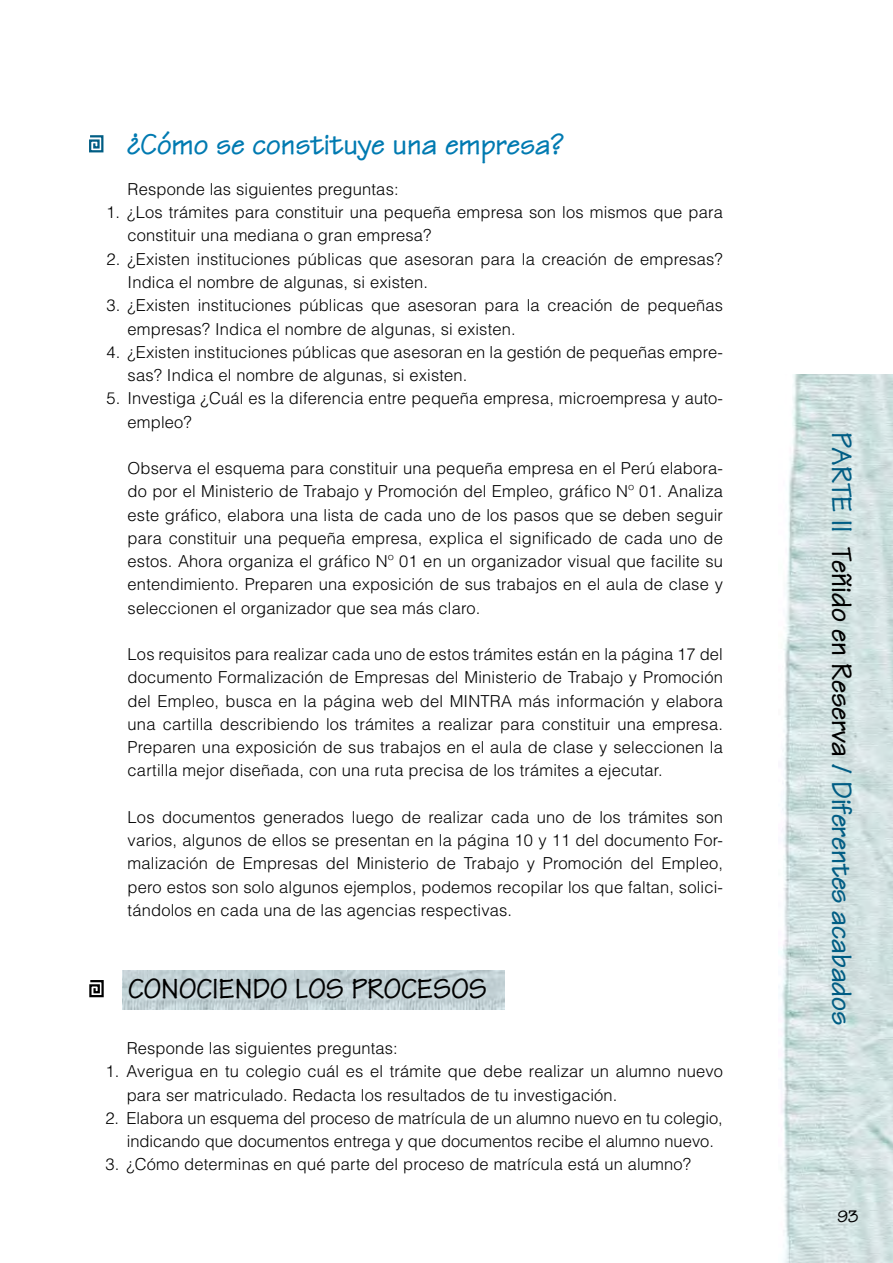
<style>
.page{position:relative;width:893px;height:1263px;background:#fff}
.page>*{position:absolute;margin:0;border:0;box-sizing:border-box;transform-origin:0 0}
.t1{font:700 31.5px "Techno";color:#007ab1}
.t2{font:700 30px "Techno";color:#005d84}
.t3{font:700 30px "Techno";color:#000}
.t4{font:700 18px "Techno";color:#000}
.t5{font:300 16.5px/23.2px "Helvetica";letter-spacing:.01em;color:#000}
.s1{color:#000}
</style>
<div class="page">
<svg style="left:89px;top:135px;width:15px;height:18px"></svg>
<img style="left:123px;top:970px;width:381px;height:39px">
<svg style="left:89px;top:980px;width:15px;height:18px"></svg>
<img style="left:778px;top:374px;width:115px;height:889px">
<h1 class="t1" style="left:128px;top:125px;width:437px">¿Cómo se constituye una empresa?</h1>
<p class="t5" style="left:128px;top:177px;width:273px">Responde las siguientes preguntas:</p>
<p class="t5" style="left:128px;top:201px;width:597px;text-indent:-21px">1. ¿Los trámites para constituir una pequeña empresa son los mismos que para constituir una mediana o gran empresa?</p>
<p class="t5" style="left:128px;top:247px;width:597px;text-indent:-21px">2. ¿Existen instituciones públicas que asesoran para la creación de empresas?<br>Indica el nombre de algunas, si existen.</p>
<p class="t5" style="left:128px;top:294px;width:597px;text-indent:-21px">3. ¿Existen instituciones públicas que asesoran para la creación de pequeñas empresas? Indica el nombre de algunas, si existen.</p>
<p class="t5" style="left:128px;top:340px;width:597px;text-indent:-21px">4. ¿Existen instituciones públicas que asesoran en la gestión de pequeñas empre&shy;sas? Indica el nombre de algunas, si existen.</p>
<p class="t5" style="left:128px;top:387px;width:597px;text-indent:-21px">5. Investiga ¿Cuál es la diferencia entre pequeña empresa, microempresa y auto&shy;empleo?</p>
<p class="t5" style="left:128px;top:456px;width:597px;text-align:justify">Observa el esquema para constituir una pequeña empresa en el Perú elabora&shy;do por el Ministerio de Trabajo y Promoción del Empleo, gráfico Nº 01. Analiza este gráfico, elabora una lista de cada uno de los pasos que se deben seguir para constituir una pequeña empresa, explica el significado de cada uno de estos. Ahora organiza el gráfico Nº 01 en un organizador visual que facilite su entendimiento. Preparen una exposición de sus trabajos en el aula de clase y seleccionen el organizador que sea más claro.</p>
<p class="t5" style="left:128px;top:642px;width:597px;text-align:justify">Los requisitos para realizar cada uno de estos trámites están en la página 17 del documento Formalización de Empresas del Ministerio de Trabajo y Promoción del Empleo, busca en la página web del MINTRA más información y elabora una cartilla describiendo los trámites a realizar para constituir una empresa.<br>Preparen una exposición de sus trabajos en el aula de clase y seleccionen la cartilla mejor diseñada, con una ruta precisa de los trámites a ejecutar.</p>
<p class="t5" style="left:128px;top:805px;width:597px;text-align:justify">Los documentos generados luego de realizar cada uno de los trámites son varios, algunos de ellos se presentan en la página 10 y 11 del documento For&shy;malización de Empresas del Ministerio de Trabajo y Promoción del Empleo, pero estos son solo algunos ejemplos, podemos recopilar los que faltan, solici&shy;tándolos en cada una de las agencias respectivas.</p>
<h2 class="t3" style="left:128px;top:970px;width:33px">Conociendo</h2>
<h2 class="t3" style="left:295px;top:970px;width:17px">los</h2>
<h2 class="t3" style="left:351px;top:970px;width:18px">procesos</h2>
<p class="t5" style="left:127px;top:1036px;width:273px">Responde las siguientes preguntas:</p>
<p class="t5" style="left:127px;top:1059px;width:598px;text-indent:-21px">1. Averigua en tu colegio cuál es el trámite que debe realizar un alumno nuevo para ser matriculado. Redacta los resultados de tu investigación.</p>
<p class="t5" style="left:127px;top:1106px;width:598px;text-indent:-21px">2. Elabora un esquema del proceso de matrícula de un alumno nuevo en tu colegio, indicando que documentos entrega y que documentos recibe el alumno nuevo.</p>
<p class="t5" style="left:105px;top:1152px;width:587px">3. ¿Cómo determinas en qué parte del proceso de matrícula está un alumno?</p>
<h2 class="t2" style="left:860px;top:432px;width:595px;rotate:90deg">PARTE lI <span class="s1">Teñido en Reserva</span> / Diferentes acabados</h2>
<p class="t4" style="left:837px;top:1205px;width:22px">93</p>
</div>
